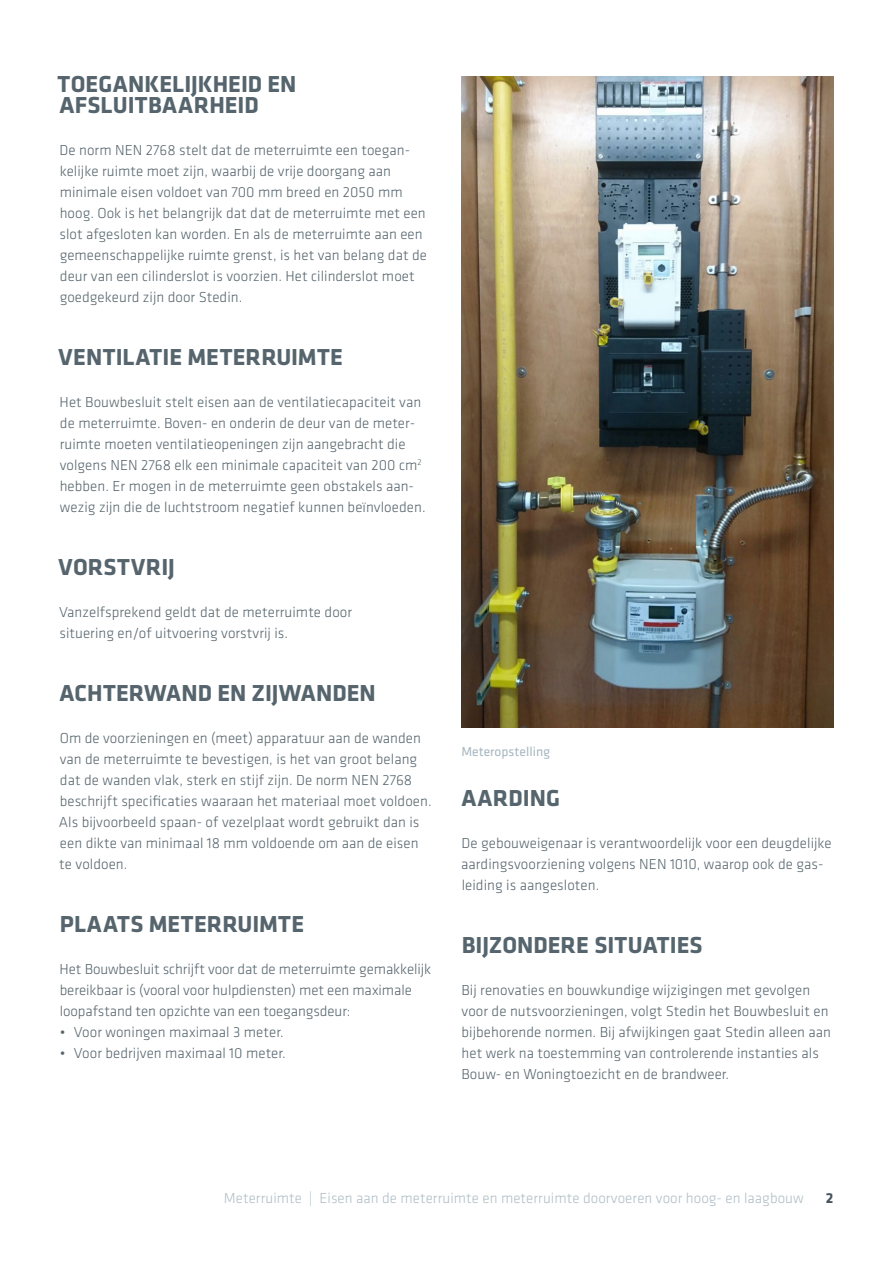
<style>
.page{position:relative;width:893px;height:1263px;background:#fff}
.page>*{position:absolute;margin:0;border:0;box-sizing:border-box;transform-origin:0 0}
.PARAGRAAFKOP{font:700 24px/21px "Klavika";color:#56656d}
.PLATTE_TEKST{font:300 15px/21px "Klavika";letter-spacing:.005em;color:#56656d}
.t1{font:300 15px "Klavika";letter-spacing:.005em;color:#afbec6}
.t2{font:700 15px "Klavika";color:#47565e}
.BIJSCHRIFT{font:13.5px "Klavika";letter-spacing:.005em;color:#a7b7c0}
</style>
<div class="page">
<img style="left:461px;top:77px;width:372px;height:650px">
<p class="PARAGRAAFKOP" style="left:58px;top:74px;width:240px">TOEGANKELIJKHEID EN<br>AFSLUITBAARHEID</p>
<p class="PLATTE_TEKST" style="left:59px;top:140px;width:369px">De norm NEN 2768 stelt dat de meterruimte een toegan&shy;kelijke ruimte moet zijn, waarbij de vrije doorgang aan minimale eisen voldoet van 700 mm breed en 2050 mm hoog. Ook is het belangrijk dat dat de meterruimte met een slot afgesloten kan worden. En als de meterruimte aan een gemeenschappelijke ruimte grenst, is het van belang dat de deur van een cilinderslot is voorzien. Het cilinderslot moet goedgekeurd zijn door Stedin.</p>
<p class="PARAGRAAFKOP" style="left:59px;top:347px;width:286px">VENTILATIE METERRUIMTE</p>
<p class="PLATTE_TEKST" style="left:60px;top:392px;width:367px">Het Bouwbesluit stelt eisen aan de ventilatiecapaciteit van de meterruimte. Boven- en onderin de deur van de meter&shy;ruimte moeten ventilatieopeningen zijn aangebracht die volgens NEN 2768 elk een minimale capaciteit van 200 cm<sup>2 </sup>hebben. Er mogen in de meterruimte geen obstakels aan&shy;wezig zijn die de luchtstroom negatief kunnen beïnvloeden.</p>
<p class="PARAGRAAFKOP" style="left:59px;top:557px;width:118px">VORSTVRIJ</p>
<p class="PLATTE_TEKST" style="left:59px;top:602px;width:295px">Vanzelfsprekend geldt dat de meterruimte door situering en/of uitvoering vorstvrij is.</p>
<p class="PARAGRAAFKOP" style="left:59px;top:683px;width:318px">ACHTERWAND EN ZIJWANDEN</p>
<p class="PLATTE_TEKST" style="left:59px;top:728px;width:374px">Om de voorzieningen en (meet) apparatuur aan de wanden van de meterruimte te bevestigen, is het van groot belang dat de wanden vlak, sterk en stijf zijn. De norm NEN 2768 beschrijft specificaties waaraan het materiaal moet voldoen.<br>Als bijvoorbeeld spaan- of vezelplaat wordt gebruikt dan is een dikte van minimaal 18 mm voldoende om aan de eisen te voldoen.</p>
<p class="PARAGRAAFKOP" style="left:60px;top:914px;width:246px">PLAATS METERRUIMTE</p>
<p class="PLATTE_TEKST" style="left:60px;top:959px;width:373px">Het Bouwbesluit schrijft voor dat de meterruimte gemakkelijk bereikbaar is (vooral voor hulpdiensten) met een maximale loopafstand ten opzichte van een toegangsdeur:</p>
<p class="PLATTE_TEKST" style="left:60px;top:1022px;width:225px">• Voor woningen maximaal 3 meter.</p>
<p class="PLATTE_TEKST" style="left:60px;top:1043px;width:227px">• Voor bedrijven maximaal 10 meter.</p>
<p class="BIJSCHRIFT" style="left:461px;top:744px;width:90px">Meteropstelling</p>
<p class="PARAGRAAFKOP" style="left:461px;top:788px;width:100px">AARDING</p>
<p class="PLATTE_TEKST" style="left:461px;top:833px;width:372px">De gebouweigenaar is verantwoordelijk voor een deugdelijke aardingsvoorziening volgens NEN 1010, waarop ook de gas&shy;leiding is aangesloten.</p>
<p class="PARAGRAAFKOP" style="left:462px;top:935px;width:242px">BIJZONDERE SITUATIES</p>
<p class="PLATTE_TEKST" style="left:461px;top:980px;width:371px">Bij renovaties en bouwkundige wijzigingen met gevolgen voor de nutsvoorzieningen, volgt Stedin het Bouwbesluit en bijbehorende normen. Bij afwijkingen gaat Stedin alleen aan het werk na toestemming van controlerende instanties als Bouw- en Woningtoezicht en de brandweer.</p>
<p class="t1" style="left:224px;top:1190px;width:581px">Meterruimte | Eisen aan de meterruimte en meterruimte doorvoeren voor hoog- en laagbouw</p>
<p class="t2" style="left:826px;top:1190px;width:9px">2</p>
</div>
